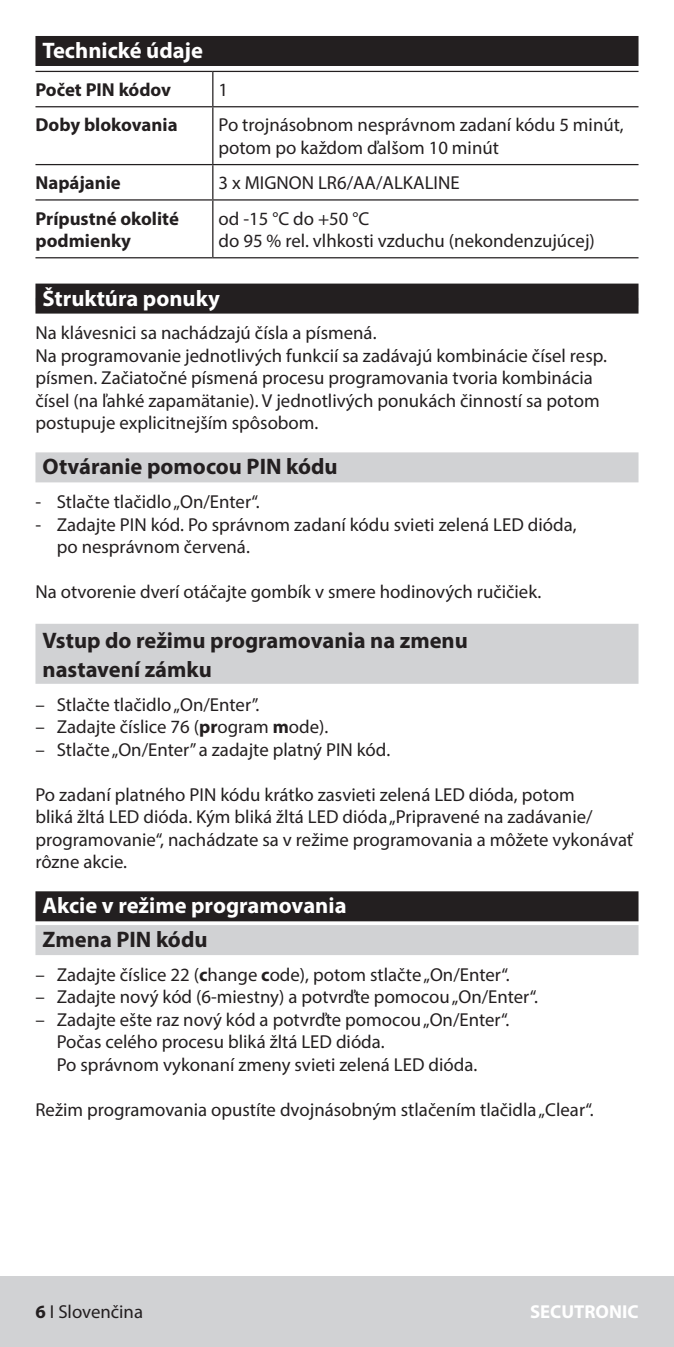
<style>
.page{position:relative;width:674px;height:1347px;background:#fff}
.page>*{position:absolute;margin:0;border:0;box-sizing:border-box;transform-origin:0 0}
.t1{font:700 22.5px/28.8px "Myriad Pro";color:#231f20}
.t2{font:700 22.5px "Myriad Pro";color:#fff}
.t3{font:18.75px/22.5px "Myriad Pro";color:#231f20}
.t4{font:700 18.75px/22.5px "Myriad Pro";color:#231f20}
.t5{font:700 18.75px "Myriad Pro";color:#fff}
.s1{font-weight:700}
</style>
<div class="page">
<div style="left:0;top:1276px;width:673px;height:70px;background:#d1d2d4"></div>
<div style="left:35px;top:36px;width:603px;height:30px;background:#231f20"></div>
<div style="left:35px;top:283px;width:603px;height:30px;background:#231f20"></div>
<div style="left:35px;top:452px;width:603px;height:30px;background:#d1d2d4"></div>
<div style="left:35px;top:624px;width:603px;height:60px;background:#d1d2d4"></div>
<div style="left:35px;top:891px;width:603px;height:30px;background:#231f20"></div>
<div style="left:35px;top:925px;width:603px;height:30px;background:#d1d2d4"></div>
<hr style="left:212px;top:72px;width:1px;height:34px;background:#231f20">
<hr style="left:35px;top:106px;width:178px;height:1px;background:#231f20">
<hr style="left:213px;top:106px;width:425px;height:1px;background:#231f20">
<hr style="left:212px;top:107px;width:1px;height:57px;background:#231f20">
<hr style="left:35px;top:164px;width:178px;height:1px;background:#231f20">
<hr style="left:213px;top:164px;width:425px;height:1px;background:#231f20">
<hr style="left:212px;top:165px;width:1px;height:34px;background:#231f20">
<hr style="left:35px;top:199px;width:178px;height:1px;background:#231f20">
<hr style="left:213px;top:199px;width:425px;height:1px;background:#231f20">
<hr style="left:212px;top:200px;width:1px;height:57px;background:#231f20">
<hr style="left:35px;top:257px;width:178px;height:1px;background:#231f20">
<hr style="left:213px;top:257px;width:425px;height:1px;background:#231f20">
<hr style="left:35px;top:71px;width:178px;height:1px;background:#231f20">
<hr style="left:213px;top:71px;width:425px;height:1px;background:#231f20">
<p class="t2" style="left:43px;top:36px;width:162px">Technické údaje</p>
<p class="t4" style="left:35px;top:78px;width:137px">Počet PIN kódov</p>
<p class="t3" style="left:218px;top:78px;width:11px">1</p>
<p class="t4" style="left:35px;top:113px;width:143px">Doby blokovania</p>
<p class="t3" style="left:218px;top:114px;width:406px">Po trojnásobnom nesprávnom zadaní kódu 5 minút, potom po každom ďalšom 10 minút</p>
<p class="t4" style="left:35px;top:171px;width:87px">Napájanie</p>
<p class="t3" style="left:218px;top:171px;width:242px">3 x MIGNON LR6/AA/ALKALINE</p>
<p class="t4" style="left:35px;top:206px;width:145px">Prípustné okolité podmienky</p>
<p class="t3" style="left:218px;top:207px;width:377px">od -15 °C do +50 °C<br>do 95 % rel. vlhkosti vzduchu (nekondenzujúcej)</p>
<p class="t2" style="left:43px;top:283px;width:179px">Štruktúra ponuky</p>
<p class="t3" style="left:35px;top:321px;width:572px">Na klávesnici sa nachádzajú čísla a písmená.<br>Na programovanie jednotlivých funkcií sa zadávajú kombinácie čísel resp. písmen. Začiatočné písmená procesu programovania tvoria kombinácia čísel (na ľahké zapamätanie). V jednotlivých ponukách činností sa potom postupuje explicitnejším spôsobom.</p>
<p class="t1" style="left:43px;top:451px;width:296px">Otváranie pomocou PIN kódu</p>
<p class="t3" style="left:35px;top:490px;width:225px">- Stlačte tlačidlo „On/Enter“.</p>
<p class="t3" style="left:57px;top:513px;width:521px;text-indent:-21px">- Zadajte PIN kód. Po správnom zadaní kódu svieti zelená LED dióda, po nesprávnom červená.</p>
<p class="t3" style="left:35px;top:580px;width:507px">Na otvorenie dverí otáčajte gombík v smere hodinových ručičiek.</p>
<p class="t1" style="left:43px;top:625px;width:426px">Vstup do režimu programovania na zmenu nastavení zámku</p>
<p class="t3" style="left:35px;top:693px;width:225px">– Stlačte tlačidlo „On/Enter”.</p>
<p class="t3" style="left:35px;top:715px;width:294px">– Zadajte číslice 76 (<span class="s1">pr</span>ogram <span class="s1">m</span>ode).</p>
<p class="t3" style="left:35px;top:738px;width:356px">– Stlačte „On/Enter” a zadajte platný PIN kód.</p>
<p class="t3" style="left:35px;top:783px;width:599px">Po zadaní platného PIN kódu krátko zasvieti zelená LED dióda, potom<br>bliká žltá LED dióda. Kým bliká žltá LED dióda „Pripravené na zadávanie/ programovanie“, nachádzate sa v režime programovania a môžete vykonávať rôzne akcie.</p>
<p class="t2" style="left:43px;top:891px;width:305px">Akcie v režime programovania</p>
<p class="t1" style="left:43px;top:924px;width:166px">Zmena PIN kódu</p>
<p class="t3" style="left:35px;top:963px;width:475px">– Zadajte číslice 22 (<span class="s1">c</span>hange <span class="s1">c</span>ode), potom stlačte „On/Enter“.</p>
<p class="t3" style="left:35px;top:985px;width:503px">– Zadajte nový kód (6-miestny) a potvrďte pomocou „On/Enter“.</p>
<p class="t3" style="left:57px;top:1008px;width:454px;text-indent:-21px">– Zadajte ešte raz nový kód a potvrďte pomocou „On/Enter“.<br>Počas celého procesu bliká žltá LED dióda.<br>Po správnom vykonaní zmeny svieti zelená LED dióda.</p>
<p class="t3" style="left:35px;top:1098px;width:559px">Režim programovania opustíte dvojnásobným stlačením tlačidla „Clear“.</p>
<p class="t3" style="left:35px;top:1300px;width:109px"><span class="s1">6</span> I Slovenčina</p>
<p class="t5" style="left:530px;top:1299px;width:110px">SECUTRONIC</p>
</div>
